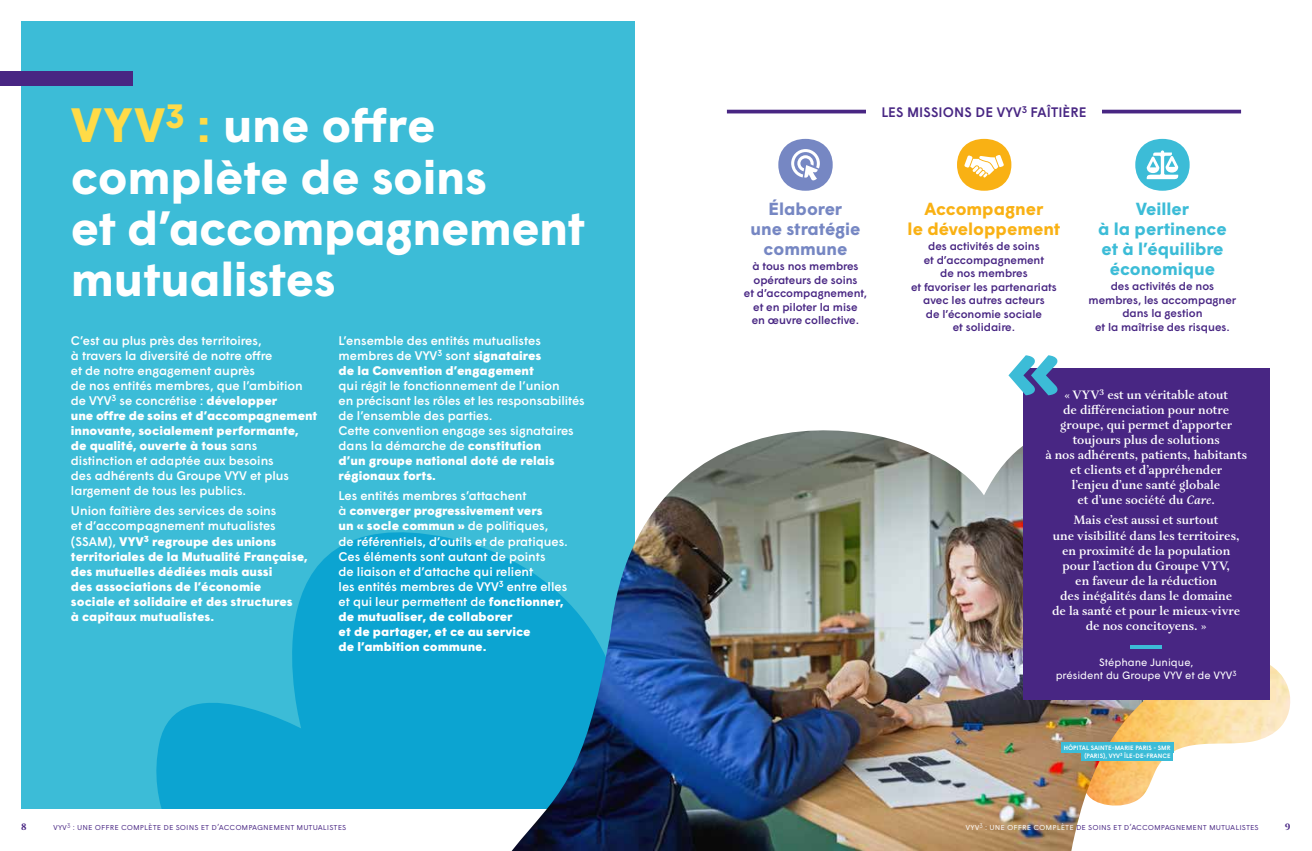
<style>
.page{position:relative;width:1312px;height:851px;background:#fff}
.page>*{position:absolute;margin:0;border:0;box-sizing:border-box;transform-origin:0 0}
.t1{font:700 48.12px/51.2px "Wigrum";letter-spacing:-.01em;color:#fff}
.t2{font:700 17.5px/20px "Wigrum";color:#3cbcd7;text-align:center}
.t3{font:700 17.5px/20px "Wigrum";color:#7687c3;text-align:center}
.t4{font:700 17.5px/20px "Wigrum";color:#f9b114;text-align:center}
.t5{font:500 13.75px "Wigrum";letter-spacing:.01em;color:#482683}
.t6{font:500 12.5px/15px "Wigrum";color:#fff}
.t7{font:600 12.5px/15px "Aria Text G1";color:#fff;text-align:center}
.t8{font:900 12.5px/15px "Wigrum";color:#fff}
.t9{font:500 11.25px/13.5px "Wigrum";color:#482683;text-align:center}
.t10{font:10.62px/12.8px "Wigrum";color:#fff;text-align:center}
.t11{font:700 10px "Aria Text G1";color:#482683}
.t12{font:300 8.75px "Wigrum";color:#482683}
.t13{font:500 6.25px/7.5px "Wigrum";letter-spacing:.01em;color:#fff;text-align:right}
.s1{color:#ffdb47}
.s2{font-weight:900}
.s3{font-weight:500}
.s4{font-style:italic}
.s5{color:#fff}
</style>
<div class="page">
<div style="left:21px;top:21px;width:613px;height:787px;background:#3cbcd7"></div>
<svg style="left:156px;top:532px;width:355px;height:276px;fill:#0ca4d1"></svg>
<img style="left:1158px;top:546px;width:132px;height:220px">
<img style="left:511px;top:426px;width:647px;height:424px">
<div style="left:0;top:71px;width:132px;height:15px;background:#482683"></div>
<div style="left:1022px;top:368px;width:247px;height:332px;background:#482683"></div>
<hr style="left:1130px;top:645px;width:31px;height:3px;background:#3cbcd7">
<svg style="left:1008px;top:355px;width:50px;height:40px"></svg>
<hr style="left:726px;top:110px;width:514px;height:3px;background:#482683">
<div style="left:866px;top:102px;width:235px;height:19px;background:#fff"></div>
<div style="left:778px;top:139px;width:54px;height:52px;background:#7687c3;border-radius:50%"></div>
<div style="left:956px;top:139px;width:55px;height:52px;background:#f9b114;border-radius:50%"></div>
<div style="left:1134px;top:139px;width:55px;height:52px;background:#3cbcd7;border-radius:50%"></div>
<svg style="left:791px;top:149px;width:28px;height:31px"></svg>
<svg style="left:964px;top:155px;width:39px;height:22px"></svg>
<svg style="left:1146px;top:150px;width:31px;height:29px"></svg>
<div style="left:1060px;top:742px;width:113px;height:10px;background:#3cbcd7"></div>
<div style="left:1081px;top:750px;width:92px;height:10px;background:#3cbcd7"></div>
<h1 class="t1" style="left:71px;top:96px;width:515px"><span class="s1">VYV</span><sup>3</sup> <span class="s1">:</span> une offre complète de soins<br>et d’accompagnement mutualistes</h1>
<p class="t6" style="left:71px;top:332px;width:248px">C’est au plus près des territoires,<br>à travers la diversité de notre offre<br>et de notre engagement auprès<br>de nos entités membres, que l’ambition de VYV<sup>3</sup> se concrétise : <span class="s2">développer<br>une offre de soins et d’accompagnement innovante, socialement performante,<br>de qualité, ouverte à tous</span> sans distinction et adaptée aux besoins<br>des adhérents du Groupe VYV et plus largement de tous les publics.</p>
<p class="t8" style="left:71px;top:502px;width:238px"><span class="s3">Union faîtière des services de soins<br>et d’accompagnement mutualistes (SSAM),</span> VYV<sup>3</sup> regroupe des unions territoriales de la Mutualité Française, des mutuelles dédiées mais aussi<br>des associations de l’économie sociale et solidaire et des structures<br>à capitaux mutualistes.</p>
<p class="t6" style="left:338px;top:332px;width:204px;text-align:justify">L’ensemble des entités mutualistes membres de VYV<sup>3</sup> sont <span class="s2">signataires de la Convention d’engagement</span></p>
<p class="t6" style="left:338px;top:377px;width:247px">qui régit le fonctionnement de l’union<br>en précisant les rôles et les responsabilités de l’ensemble des parties.<br>Cette convention engage ses signataires dans la démarche de <span class="s2">constitution<br>d’un groupe national doté de relais régionaux forts.</span></p>
<p class="t6" style="left:338px;top:487px;width:231px">Les entités membres s’attachent<br>à <span class="s2">converger progressivement vers<br>un « socle commun »</span> de politiques,<br>de référentiels, d’outils et de pratiques.<br>Ces éléments sont autant de points<br>de liaison et d’attache qui relient<br>les entités membres de VYV<sup>3</sup> entre elles et qui leur permettent de <span class="s2">fonctionner, de mutualiser, de collaborer<br>et de partager, et ce au service<br>de l’ambition commune.</span></p>
<p class="t5" style="left:881px;top:101px;width:207px">LES MISSIONS DE VYV<sup>3</sup> FAÎTIÈRE</p>
<h2 class="t3" style="left:750px;top:197px;width:112px">Élaborer<br>une stratégie commune</h2>
<p class="t9" style="left:743px;top:259px;width:125px">à tous nos membres opérateurs de soins<br>et d’accompagnement, et en piloter la mise<br>en œuvre collective.</p>
<h2 class="t4" style="left:907px;top:197px;width:154px">Accompagner<br>le développement</h2>
<p class="t9" style="left:910px;top:239px;width:147px">des activités de soins<br>et d’accompagnement<br>de nos membres<br>et favoriser les partenariats avec les autres acteurs<br>de l’économie sociale<br>et solidaire.</p>
<h2 class="t2" style="left:1097px;top:197px;width:130px">Veiller<br>à la pertinence et à l’équilibre économique</h2>
<p class="t9" style="left:1088px;top:279px;width:149px">des activités de nos membres, les accompagner dans la gestion<br>et la maîtrise des risques.</p>
<p class="t7" style="left:1045px;top:388px;width:203px">« VYV<sup>3</sup> est un véritable atout<br>de différenciation pour notre groupe, qui permet d’apporter toujours plus de solutions<br>à nos adhérents, patients, habitants et clients et d’appréhender<br>l’enjeu d’une santé globale<br>et d’une société du <span class="s4">Care</span>.</p>
<p class="t7" style="left:1051px;top:513px;width:189px">Mais c’est aussi et surtout<br>une visibilité dans les territoires, en proximité de la population pour l’action du Groupe VYV,<br>en faveur de la réduction<br>des inégalités dans le domaine de la santé et pour le mieux-vivre de nos concitoyens. »</p>
<p class="t10" style="left:1055px;top:655px;width:182px">Stéphane Junique,<br>président du Groupe VYV et de VYV<sup>3</sup></p>
<p class="t13" style="left:1063px;top:743px;width:108px">HÔPITAL SAINTE-MARIE PARIS - SMR (PARIS), VYV<sup>3</sup> ÎLE-DE-FRANCE</p>
<p class="t11" style="left:21px;top:820px;width:7px">8</p>
<p class="t12" style="left:53px;top:819px;width:294px">vyv<sup>3</sup> : une offre complète de soins et d’accompagnement mutualistes</p>
<p class="t12" style="left:965px;top:819px;width:294px"><span class="s5">vyv</span><sup>3</sup> <span class="s5">: une offre complète</span> de soins et d’accompagnement mutualistes</p>
<p class="t11" style="left:1284px;top:820px;width:7px">9</p>
</div>
